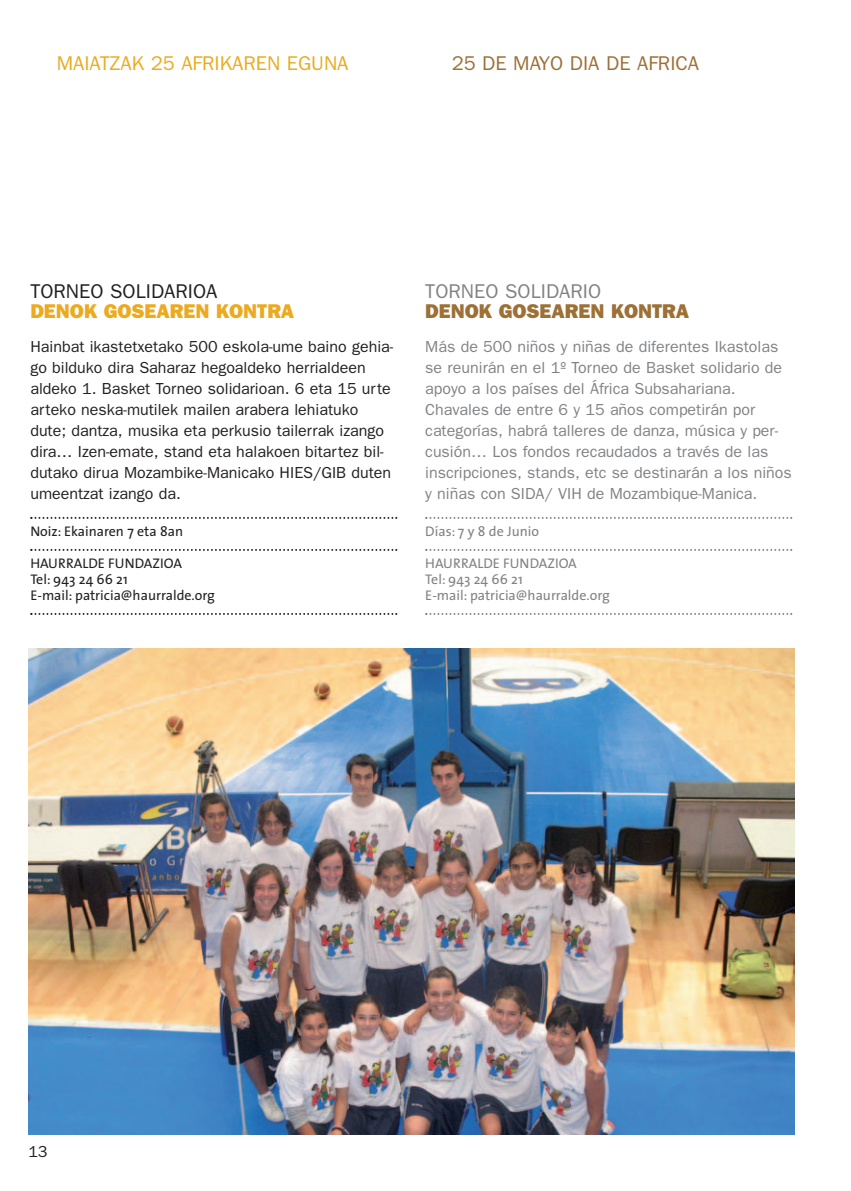
<style>
.page{position:relative;width:851px;height:1191px;background:#fff}
.page>*{position:absolute;margin:0;border:0;box-sizing:border-box;transform-origin:0 0}
.t1{font:20px "Franklin Gothic";color:#ebaa20}
.t2{font:800 20px "Franklin Gothic";color:#ebaa20}
.t3{font:800 20px "Franklin Gothic";color:#9d7036}
.t4{font:20px "Franklin Gothic";color:#9d7036}
.t5{font:20px "Franklin Gothic";color:#231f20}
.t6{font:20px "Franklin Gothic";color:#808285}
.t7{font:16px/21px "Franklin Gothic";color:#231f20}
.t8{font:16px/21px "Franklin Gothic";color:#808285}
.t9{font:14px/16px "The Sans";color:#231f20}
.t10{font:14px/16px "The Sans";color:#808285}
</style>
<div class="page">
<svg style="left:30px;top:517px;width:367px;height:2px"></svg>
<svg style="left:30px;top:549px;width:367px;height:2px"></svg>
<svg style="left:30px;top:613px;width:367px;height:2px"></svg>
<img style="left:28px;top:648px;width:766px;height:486px">
<svg style="left:425px;top:517px;width:367px;height:2px"></svg>
<svg style="left:425px;top:549px;width:367px;height:2px"></svg>
<svg style="left:425px;top:613px;width:367px;height:2px"></svg>
<p class="t1" style="left:57px;top:52px;width:293px">MAIATZAK 25 AFRIKAREN EGUNA</p>
<p class="t4" style="left:451px;top:52px;width:249px">25 DE MAYO DIA DE AFRICA</p>
<p class="t5" style="left:30px;top:279px;width:188px">TORNEO SOLIDARIOA</p>
<p class="t2" style="left:30px;top:299px;width:265px">DENOK GOSEAREN KONTRA</p>
<p class="t7" style="left:30px;top:336px;width:364px">Hainbat ikastetxetako 500 eskola-ume baino gehia&shy;go bilduko dira Saharaz hegoaldeko herrialdeen aldeko 1. Basket Torneo solidarioan. 6 eta 15 urte arteko neska-mutilek mailen arabera lehiatuko dute; dantza, musika eta perkusio tailerrak izango dira… Izen-emate, stand eta halakoen bitartez bil&shy;dutako dirua Mozambike-Manicako HIES/GIB duten umeentzat izango da.</p>
<p class="t9" style="left:30px;top:524px;width:154px">Noiz: Ekainaren 7 eta 8an</p>
<p class="t9" style="left:30px;top:556px;width:186px">HAURRALDE FUNDAZIOA<br>Tel: 943 24 66 21<br>E-mail: patricia@haurralde.org</p>
<p class="t6" style="left:425px;top:279px;width:177px">TORNEO SOLIDARIO</p>
<p class="t3" style="left:425px;top:299px;width:265px">DENOK GOSEAREN KONTRA</p>
<p class="t8" style="left:425px;top:336px;width:368px">Más de 500 niños y niñas de diferentes Ikastolas se reunirán en el 1º Torneo de Basket solidario de apoyo a los países del África Subsahariana.<br>Chavales de entre 6 y 15 años competirán por categorías, habrá talleres de danza, música y per&shy;cusión… Los fondos recaudados a través de las inscripciones, stands, etc se destinarán a los niños y niñas con SIDA/ VIH de Mozambique-Manica.</p>
<p class="t10" style="left:425px;top:524px;width:115px">Días: 7 y 8 de Junio</p>
<p class="t10" style="left:425px;top:556px;width:186px">HAURRALDE FUNDAZIOA<br>Tel: 943 24 66 21<br>E-mail: patricia@haurralde.org</p>
<p class="t7" style="left:28px;top:1140px;width:21px">13</p>
</div>
